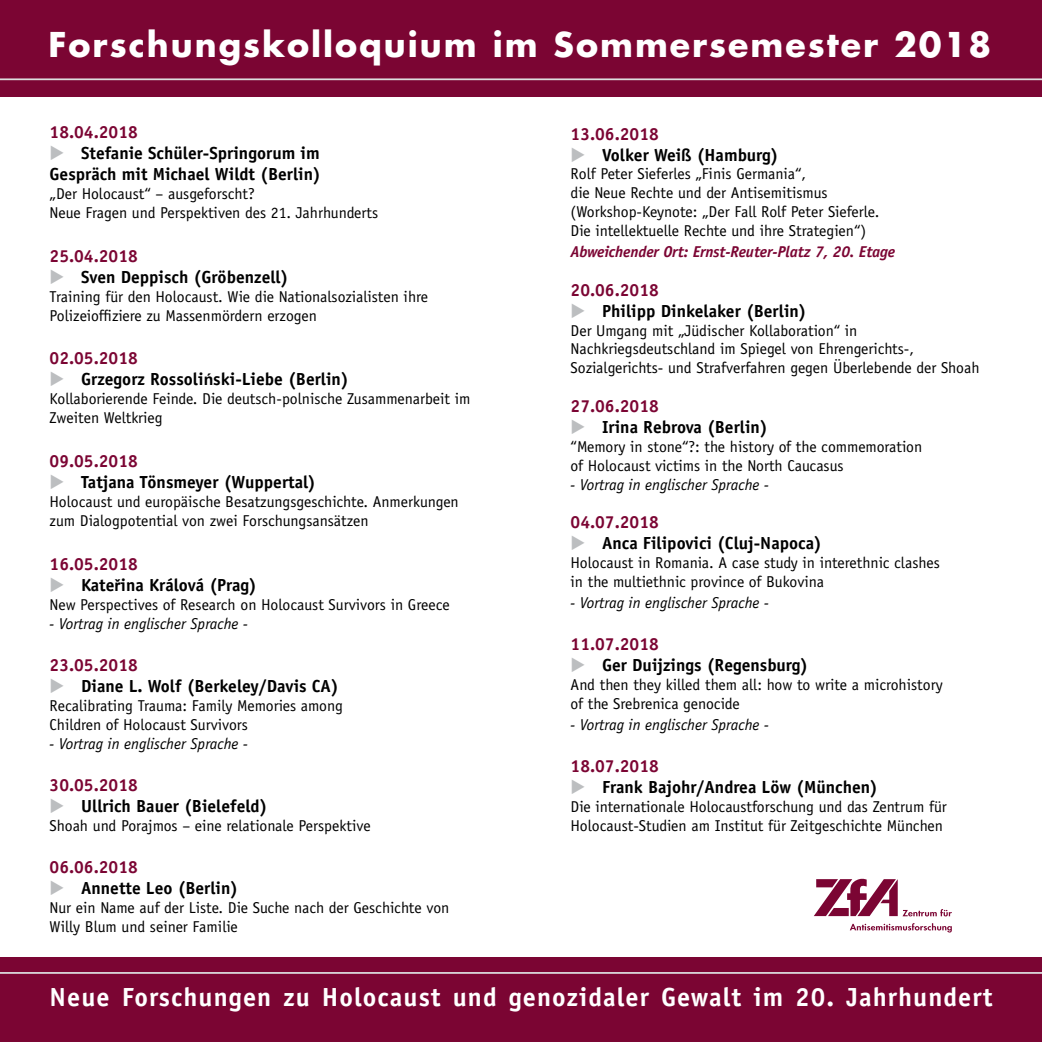
<style>
.page{position:relative;width:1042px;height:1042px;background:#fff}
.page>*{position:absolute;margin:0;border:0;box-sizing:border-box;transform-origin:0 0}
.t1{font:700 33.25px "Futura";letter-spacing:.06em;color:#fff}
.t2{font:700 26.25px "Officina Sans";letter-spacing:.04em;color:#fff}
.t3{font:700 17.5px/21px "Officina Sans";color:#000}
.t4{font:700 17.5px "Officina Sans";color:#7b0533}
.t5{font:15.75px/18.9px "Officina Sans";color:#000}
.t6{font:italic 15.75px "Officina Sans";color:#000}
.t7{font:italic 700 15.75px "Officina Sans";letter-spacing:-.01em;color:#7b0533}
.s1{color:#bcbec0}
.s2{font-family:"Arial";font-size:15.75px}
</style>
<div class="page">
<div style="left:0;top:0;width:1042px;height:97px;background:#7b0533"></div>
<svg style="left:850px;top:923px;width:102px;height:9px"></svg>
<svg style="left:814px;top:878px;width:138px;height:38px"></svg>
<hr style="left:0;top:78px;width:1042px;height:2px;background:#dcddde">
<div style="left:0;top:957px;width:1042px;height:85px;background:#7b0533"></div>
<hr style="left:0;top:972px;width:1042px;height:2px;background:#dcddde">
<h1 class="t1" style="left:49px;top:21px;width:944px">Forschungskolloquium im Sommersemester 2018</h1>
<p class="t4" style="left:50px;top:121px;width:90px">18.04.2018</p>
<p class="t3" style="left:50px;top:143px;width:273px"><span class="s1">◆</span> Stefanie Schüler-Springorum im<br>Gespräch mit Michael Wildt (Berlin)</p>
<p class="t5" style="left:50px;top:184px;width:330px">„Der Holocaust“ – ausgeforscht?<br>Neue Fragen und Perspektiven des 21. Jahrhunderts</p>
<p class="t4" style="left:50px;top:245px;width:90px">25.04.2018</p>
<p class="t3" style="left:50px;top:266px;width:240px"><span class="s1">◆</span> Sven Deppisch (Gröbenzell)</p>
<p class="t5" style="left:50px;top:287px;width:380px">Training für den Holocaust. Wie die Nationalsozialisten ihre<br>Polizeioffiziere zu Massenmördern erzogen</p>
<p class="t4" style="left:50px;top:348px;width:90px">02.05.2018</p>
<p class="t3" style="left:50px;top:369px;width:301px"><span class="s1">◆</span> Grzegorz Rossoli<span class="s2">ń</span>ski-Liebe (Berlin)</p>
<p class="t5" style="left:50px;top:390px;width:422px">Kollaborierende Feinde. Die deutsch-polnische Zusammenarbeit im<br>Zweiten Weltkrieg</p>
<p class="t4" style="left:50px;top:450px;width:90px">09.05.2018</p>
<p class="t3" style="left:50px;top:471px;width:268px"><span class="s1">◆</span> Tatjana Tönsmeyer (Wuppertal)</p>
<p class="t5" style="left:50px;top:492px;width:411px">Holocaust und europäische Besatzungsgeschichte. Anmerkungen zum Dialogpotential von zwei Forschungsansätzen</p>
<p class="t4" style="left:50px;top:553px;width:90px">16.05.2018</p>
<p class="t3" style="left:50px;top:574px;width:209px"><span class="s1">◆</span> Kate<span class="s2">ř</span>ina Králová (Prag)</p>
<p class="t5" style="left:50px;top:595px;width:401px">New Perspectives of Research on Holocaust Survivors in Greece</p>
<p class="t6" style="left:50px;top:614px;width:200px">- Vortrag in englischer Sprache -</p>
<p class="t4" style="left:50px;top:654px;width:90px">23.05.2018</p>
<p class="t3" style="left:50px;top:675px;width:291px"><span class="s1">◆</span> Diane L. Wolf (Berkeley/Davis CA)</p>
<p class="t5" style="left:50px;top:696px;width:295px">Recalibrating Trauma: Family Memories among<br>Children of Holocaust Survivors</p>
<p class="t6" style="left:50px;top:734px;width:200px">- Vortrag in englischer Sprache -</p>
<p class="t4" style="left:50px;top:774px;width:90px">30.05.2018</p>
<p class="t3" style="left:50px;top:795px;width:219px"><span class="s1">◆</span> Ullrich Bauer (Bielefeld)</p>
<p class="t5" style="left:50px;top:816px;width:322px">Shoah und Porajmos – eine relationale Perspektive</p>
<p class="t4" style="left:50px;top:856px;width:90px">06.06.2018</p>
<p class="t3" style="left:50px;top:877px;width:190px"><span class="s1">◆</span> Annette Leo (Berlin)</p>
<p class="t5" style="left:50px;top:898px;width:401px">Nur ein Name auf der Liste. Die Suche nach der Geschichte von<br>Willy Blum und seiner Familie</p>
<p class="t4" style="left:570px;top:123px;width:90px">13.06.2018</p>
<p class="t3" style="left:570px;top:144px;width:209px"><span class="s1">◆</span> Volker Weiß (Hamburg)</p>
<p class="t5" style="left:570px;top:165px;width:310px">Rolf Peter Sieferles „Finis Germania“,<br>die Neue Rechte und der Antisemitismus (Workshop-Keynote: „Der Fall Rolf Peter Sieferle.<br>Die intellektuelle Rechte und ihre Strategien“)</p>
<p class="t7" style="left:570px;top:242px;width:326px">Abweichender Ort: Ernst-Reuter-Platz 7, 20. Etage</p>
<p class="t4" style="left:570px;top:279px;width:90px">20.06.2018</p>
<p class="t3" style="left:570px;top:300px;width:238px"><span class="s1">◆</span> Philipp Dinkelaker (Berlin)</p>
<p class="t5" style="left:570px;top:321px;width:410px">Der Umgang mit „Jüdischer Kollaboration“ in<br>Nachkriegsdeutschland im Spiegel von Ehrengerichts-,<br>Sozialgerichts- und Strafverfahren gegen Überlebende der Shoah</p>
<p class="t4" style="left:570px;top:395px;width:90px">27.06.2018</p>
<p class="t3" style="left:570px;top:416px;width:199px"><span class="s1">◆</span> Irina Rebrova (Berlin)</p>
<p class="t5" style="left:570px;top:437px;width:353px">“Memory in stone“?: the history of the commemoration of Holocaust victims in the North Caucasus</p>
<p class="t6" style="left:570px;top:475px;width:200px">- Vortrag in englischer Sprache -</p>
<p class="t4" style="left:570px;top:511px;width:90px">04.07.2018</p>
<p class="t3" style="left:570px;top:533px;width:253px"><span class="s1">◆</span> Anca Filipovici (Cluj-Napoca)</p>
<p class="t5" style="left:570px;top:553px;width:371px">Holocaust in Romania. A case study in interethnic clashes in the multiethnic province of Bukovina</p>
<p class="t6" style="left:570px;top:594px;width:200px">- Vortrag in englischer Sprache -</p>
<p class="t4" style="left:570px;top:633px;width:90px">11.07.2018</p>
<p class="t3" style="left:570px;top:654px;width:239px"><span class="s1">◆</span> Ger Duijzings (Regensburg)</p>
<p class="t5" style="left:570px;top:675px;width:373px">And then they killed them all: how to write a microhistory of the Srebrenica genocide</p>
<p class="t6" style="left:570px;top:715px;width:200px">- Vortrag in englischer Sprache -</p>
<p class="t4" style="left:570px;top:755px;width:90px">18.07.2018</p>
<p class="t3" style="left:570px;top:776px;width:309px"><span class="s1">◆</span> Frank Bajohr/Andrea Löw (München)</p>
<p class="t5" style="left:570px;top:797px;width:378px">Die internationale Holocaustforschung und das Zentrum für<br>Holocaust-Studien am Institut für Zeitgeschichte München</p>
<h2 class="t2" style="left:50px;top:980px;width:944px">Neue Forschungen zu Holocaust und genozidaler Gewalt im 20. Jahrhundert</h2>
</div>
